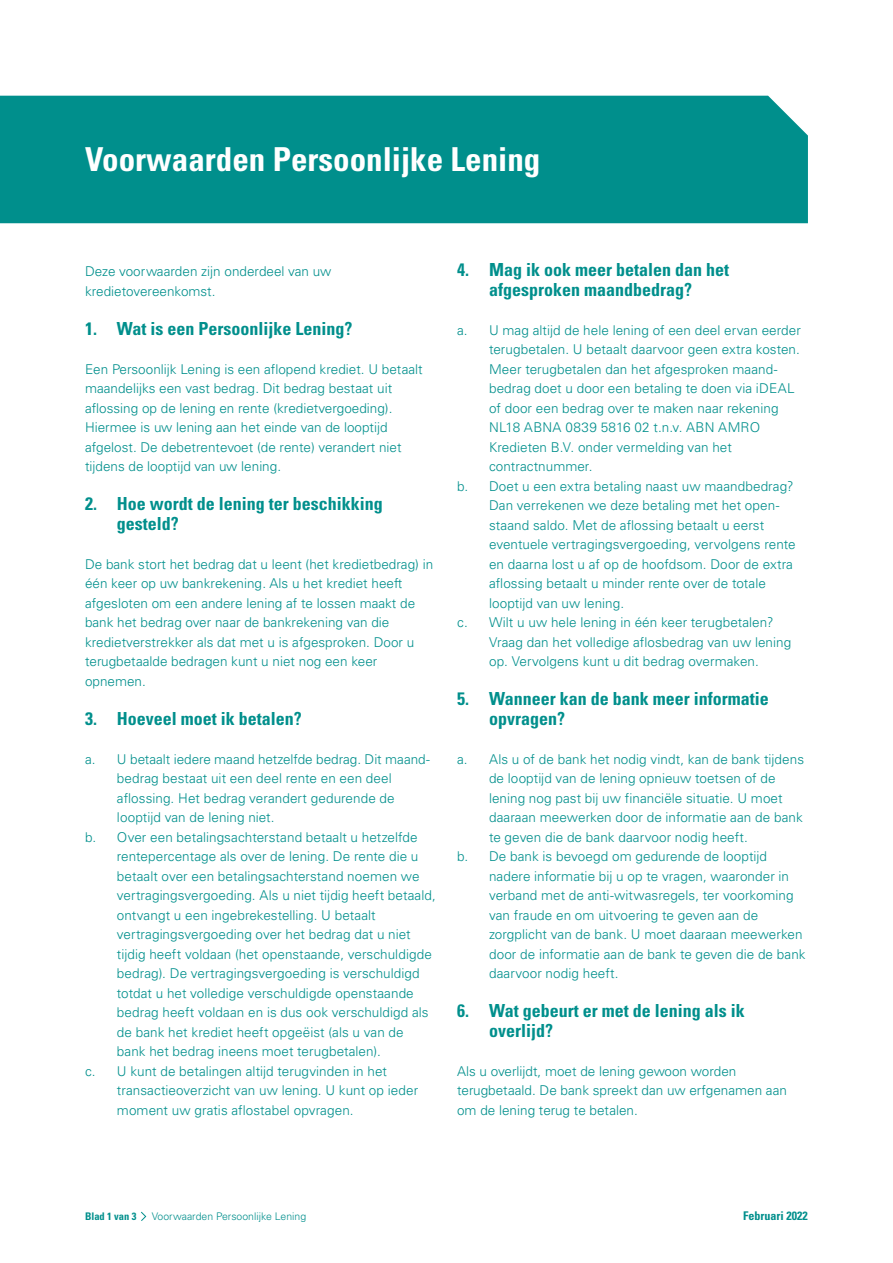
<style>
.page{position:relative;width:893px;height:1263px;background:#fff}
.page>*{position:absolute;margin:0;border:0;box-sizing:border-box;transform-origin:0 0}
.t1{font:700 condensed 33px "Univers LT Std";color:#fff}
.t2{font:700 condensed 18px/19.5px "Univers LT Std";color:#008f8c}
.t3{font:300 13.5px/19.5px "Univers LT Std";color:#008f8c}
.t4{font:300 13.5px "Univers LT Std";letter-spacing:.02em;color:#008f8c}
.t5{font:700 condensed 12px "Univers LT Std";color:#008f8c}
.t6{font:300 10.5px "Univers LT Std";color:#008f8c}
.t7{font:700 condensed 10.5px "Univers LT Std";color:#008f8c}
</style>
<div class="page">
<div style="left:0;top:96px;width:808px;height:127px;background:#008f8c"></div>
<svg style="left:141px;top:1211px;width:5px;height:10px"></svg>
<h1 class="t1" style="left:85px;top:139px;width:457px">Voorwaarden Persoonlijke Lening</h1>
<p class="t3" style="left:85px;top:262px;width:248px">Deze voorwaarden zijn onderdeel van uw kredietovereenkomst.</p>
<h2 class="t2" style="left:85px;top:318px;width:269px">1. Wat is een Persoonlijke Lening?</h2>
<p class="t3" style="left:85px;top:359px;width:339px">Een Persoonlijk Lening is een aflopend krediet. U betaalt maandelijks een vast bedrag. Dit bedrag bestaat uit aflossing op de lening en rente (kredietvergoeding).<br>Hiermee is uw lening aan het einde van de looptijd afgelost. De debetrentevoet (de rente) verandert niet tijdens de looptijd van uw lening.</p>
<h2 class="t2" style="left:117px;top:494px;width:267px;text-indent:-32px">2. Hoe wordt de lening ter beschikking gesteld?</h2>
<p class="t3" style="left:85px;top:554px;width:350px">De bank stort het bedrag dat u leent (het kredietbedrag) in één keer op uw bankrekening. Als u het krediet heeft afgesloten om een andere lening af te lossen maakt de bank het bedrag over naar de bankrekening van die kredietverstrekker als dat met u is afgesproken. Door u terugbetaalde bedragen kunt u niet nog een keer opnemen.</p>
<h2 class="t2" style="left:85px;top:708px;width:218px">3. Hoeveel moet ik betalen?</h2>
<p class="t3" style="left:85px;top:749px;width:346px">a. U betaalt iedere maand hetzelfde bedrag. Dit maand-</p>
<p class="t3" style="left:117px;top:769px;width:276px">bedrag bestaat uit een deel rente en een deel</p>
<p class="t3" style="left:117px;top:788px;width:279px">aflossing. Het bedrag verandert gedurende de</p>
<p class="t3" style="left:117px;top:808px;width:159px">looptijd van de lening niet.</p>
<p class="t3" style="left:85px;top:827px;width:334px">b. Over een betalingsachterstand betaalt u hetzelfde</p>
<p class="t3" style="left:117px;top:847px;width:303px">rentepercentage als over de lening. De rente die u</p>
<p class="t3" style="left:117px;top:866px;width:304px">betaalt over een betalingsachterstand noemen we</p>
<p class="t3" style="left:117px;top:886px;width:320px">vertragingsvergoeding. Als u niet tijdig heeft betaald,</p>
<p class="t3" style="left:117px;top:905px;width:260px">ontvangt u een ingebrekestelling. U betaalt</p>
<p class="t3" style="left:117px;top:925px;width:295px">vertragingsvergoeding over het bedrag dat u niet</p>
<p class="t3" style="left:117px;top:944px;width:316px">tijdig heeft voldaan (het openstaande, verschuldigde</p>
<p class="t3" style="left:117px;top:964px;width:304px">bedrag). De vertragingsvergoeding is verschuldigd</p>
<p class="t3" style="left:117px;top:983px;width:298px">totdat u het volledige verschuldigde openstaande</p>
<p class="t3" style="left:117px;top:1003px;width:313px">bedrag heeft voldaan en is dus ook verschuldigd als</p>
<p class="t3" style="left:117px;top:1022px;width:288px">de bank het krediet heeft opgeëist (als u van de</p>
<p class="t3" style="left:117px;top:1042px;width:265px">bank het bedrag ineens moet terugbetalen).</p>
<p class="t3" style="left:85px;top:1061px;width:303px">c. U kunt de betalingen altijd terugvinden in het</p>
<p class="t3" style="left:117px;top:1081px;width:303px">transactieoverzicht van uw lening. U kunt op ieder</p>
<p class="t3" style="left:117px;top:1100px;width:238px">moment uw gratis aflostabel opvragen.</p>
<h2 class="t2" style="left:457px;top:260px;width:273px;text-align:center">4. Mag ik ook meer betalen dan het afgesproken maandbedrag?</h2>
<p class="t3" style="left:457px;top:320px;width:345px">a. U mag altijd de hele lening of een deel ervan eerder</p>
<p class="t3" style="left:489px;top:340px;width:312px">terugbetalen. U betaalt daarvoor geen extra kosten.</p>
<p class="t3" style="left:489px;top:359px;width:290px">Meer terugbetalen dan het afgesproken maand-</p>
<p class="t3" style="left:489px;top:379px;width:307px">bedrag doet u door een betaling te doen via iDEAL</p>
<p class="t3" style="left:489px;top:398px;width:291px">of door een bedrag over te maken naar rekening</p>
<p class="t4" style="left:489px;top:419px;width:273px">NL18 ABNA 0839 5816 02 t.n.v. ABN AMRO</p>
<p class="t3" style="left:489px;top:437px;width:244px">Kredieten B.V. onder vermelding van het</p>
<p class="t3" style="left:489px;top:457px;width:105px">contractnummer.</p>
<p class="t3" style="left:457px;top:476px;width:338px">b. Doet u een extra betaling naast uw maandbedrag?</p>
<p class="t3" style="left:489px;top:496px;width:292px">Dan verrekenen we deze betaling met het open-</p>
<p class="t3" style="left:489px;top:515px;width:277px">staand saldo. Met de aflossing betaalt u eerst</p>
<p class="t3" style="left:489px;top:535px;width:308px">eventuele vertragingsvergoeding, vervolgens rente</p>
<p class="t3" style="left:489px;top:554px;width:306px">en daarna lost u af op de hoofdsom. Door de extra</p>
<p class="t3" style="left:489px;top:574px;width:278px">aflossing betaalt u minder rente over de totale</p>
<p class="t3" style="left:489px;top:593px;width:137px">looptijd van uw lening.</p>
<p class="t3" style="left:457px;top:613px;width:318px">c. Wilt u uw hele lening in één keer terugbetalen?</p>
<p class="t3" style="left:489px;top:632px;width:304px">Vraag dan het volledige aflosbedrag van uw lening</p>
<p class="t3" style="left:489px;top:652px;width:271px">op. Vervolgens kunt u dit bedrag overmaken.</p>
<h2 class="t2" style="left:489px;top:689px;width:281px;text-indent:-32px">5. Wanneer kan de bank meer informatie opvragen?</h2>
<p class="t3" style="left:457px;top:749px;width:348px">a. Als u of de bank het nodig vindt, kan de bank tijdens</p>
<p class="t3" style="left:489px;top:769px;width:288px">de looptijd van de lening opnieuw toetsen of de</p>
<p class="t3" style="left:489px;top:788px;width:295px">lening nog past bij uw financiële situatie. U moet</p>
<p class="t3" style="left:489px;top:808px;width:315px">daaraan meewerken door de informatie aan de bank</p>
<p class="t3" style="left:489px;top:827px;width:260px">te geven die de bank daarvoor nodig heeft.</p>
<p class="t3" style="left:457px;top:847px;width:311px">b. De bank is bevoegd om gedurende de looptijd</p>
<p class="t3" style="left:489px;top:866px;width:302px">nadere informatie bij u op te vragen, waaronder in</p>
<p class="t3" style="left:489px;top:886px;width:306px">verband met de anti-witwasregels, ter voorkoming</p>
<p class="t3" style="left:489px;top:905px;width:271px">van fraude en om uitvoering te geven aan de</p>
<p class="t3" style="left:489px;top:925px;width:315px">zorgplicht van de bank. U moet daaraan meewerken</p>
<p class="t3" style="left:489px;top:944px;width:318px">door de informatie aan de bank te geven die de bank</p>
<p class="t3" style="left:489px;top:964px;width:131px">daarvoor nodig heeft.</p>
<h2 class="t2" style="left:489px;top:1001px;width:257px;text-indent:-32px">6. Wat gebeurt er met de lening als ik overlijd?</h2>
<p class="t3" style="left:457px;top:1061px;width:331px">Als u overlijdt, moet de lening gewoon worden terugbetaald. De bank spreekt dan uw erfgenamen aan om de lening terug te betalen.</p>
<p class="t7" style="left:85px;top:1209px;width:53px">Blad 1 van 3</p>
<p class="t6" style="left:152px;top:1209px;width:156px">Voorwaarden Persoonlijke Lening</p>
<p class="t5" style="left:743px;top:1208px;width:66px">Februari 2022</p>
</div>
